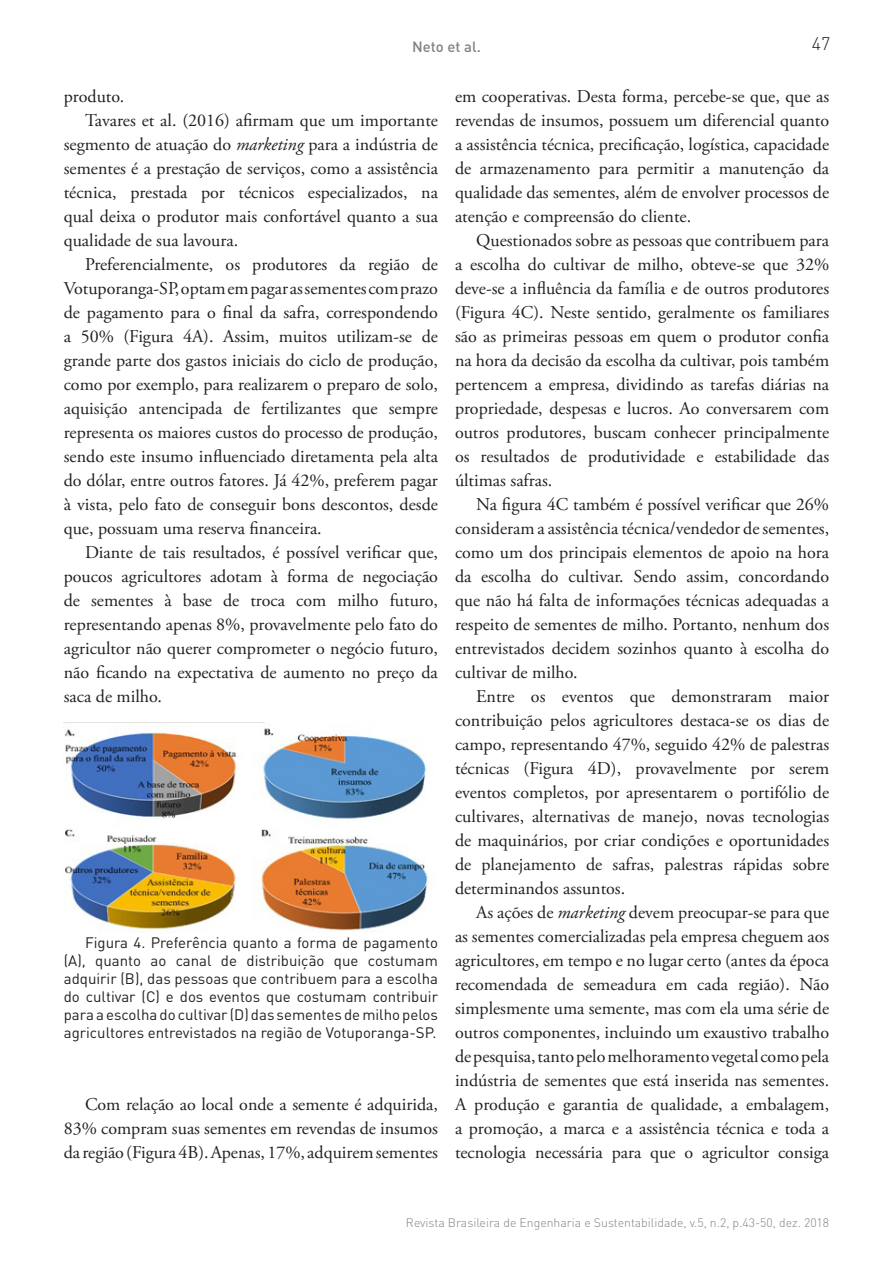
<style>
.page{position:relative;width:893px;height:1263px;background:#fff}
.page>*{position:absolute;margin:0;border:0;box-sizing:border-box;transform-origin:0 0}
.t1{font:18px/24px "Adobe Garamond Pro";color:#231f20;text-align:justify}
.t2{font:300 18px "DIN";color:#231f20}
.t3{font:15px/18px "DIN";color:#231f20;text-align:justify}
.t4{font:500 14.85px "DIN";color:#808285}
.t5{font:300 12.3px "DIN";color:#808285}
.s1{font-style:italic}
</style>
<div class="page">
<img style="left:64px;top:728px;width:364px;height:204px">
<p class="t4" style="left:412px;top:37px;width:70px">Neto et al.</p>
<p class="t2" style="left:812px;top:33px;width:20px">47</p>
<p class="t1" style="left:64px;top:85px;width:62px">produto.</p>
<p class="t1" style="left:85px;top:109px;width:354px">Tavares et al. (2016) afirmam que um importante</p>
<p class="t1" style="left:64px;top:133px;width:376px">segmento de atuação do <span class="s1">marketing</span> para a indústria de</p>
<p class="t1" style="left:64px;top:157px;width:376px">sementes é a prestação de serviços, como a assistência</p>
<p class="t1" style="left:64px;top:181px;width:376px">técnica, prestada por técnicos especializados, na</p>
<p class="t1" style="left:64px;top:205px;width:376px">qual deixa o produtor mais confortável quanto a sua</p>
<p class="t1" style="left:64px;top:229px;width:176px">qualidade de sua lavoura.</p>
<p class="t1" style="left:85px;top:253px;width:354px">Preferencialmente, os produtores da região de</p>
<p class="t1" style="left:64px;top:277px;width:376px">Votuporanga-SP, optam em pagar as sementes com prazo</p>
<p class="t1" style="left:64px;top:301px;width:376px">de pagamento para o final da safra, correspondendo</p>
<p class="t1" style="left:64px;top:325px;width:376px">a 50% (Figura 4A). Assim, muitos utilizam-se de</p>
<p class="t1" style="left:64px;top:349px;width:376px">grande parte dos gastos iniciais do ciclo de produção,</p>
<p class="t1" style="left:64px;top:373px;width:376px">como por exemplo, para realizarem o preparo de solo,</p>
<p class="t1" style="left:64px;top:397px;width:376px">aquisição antencipada de fertilizantes que sempre</p>
<p class="t1" style="left:64px;top:421px;width:376px">representa os maiores custos do processo de produção,</p>
<p class="t1" style="left:64px;top:445px;width:376px">sendo este insumo influenciado diretamenta pela alta</p>
<p class="t1" style="left:64px;top:469px;width:376px">do dólar, entre outros fatores. Já 42%, preferem pagar</p>
<p class="t1" style="left:64px;top:493px;width:376px">à vista, pelo fato de conseguir bons descontos, desde</p>
<p class="t1" style="left:64px;top:517px;width:259px">que, possuam uma reserva financeira.</p>
<p class="t1" style="left:85px;top:541px;width:354px">Diante de tais resultados, é possível verificar que,</p>
<p class="t1" style="left:64px;top:565px;width:376px">poucos agricultores adotam à forma de negociação</p>
<p class="t1" style="left:64px;top:589px;width:376px">de sementes à base de troca com milho futuro,</p>
<p class="t1" style="left:64px;top:613px;width:376px">representando apenas 8%, provavelmente pelo fato do</p>
<p class="t1" style="left:64px;top:637px;width:376px">agricultor não querer comprometer o negócio futuro,</p>
<p class="t1" style="left:64px;top:661px;width:376px">não ficando na expectativa de aumento no preço da</p>
<p class="t1" style="left:64px;top:685px;width:100px">saca de milho.</p>
<p class="t3" style="left:64px;top:933px;width:376px;text-indent:21px">Figura 4. Preferência quanto a forma de pagamento (A), quanto ao canal de distribuição que costumam adquirir (B), das pessoas que contribuem para a escolha do cultivar (C) e dos eventos que costumam contribuir para a escolha do cultivar (D) das sementes de milho pelos agricultores entrevistados na região de Votuporanga-SP.</p>
<p class="t1" style="left:64px;top:1093px;width:376px;text-indent:21px">Com relação ao local onde a semente é adquirida, 83% compram suas sementes em revendas de insumos da região (Figura 4B). Apenas, 17%, adquirem sementes</p>
<p class="t1" style="left:455px;top:85px;width:376px">em cooperativas. Desta forma, percebe-se que, que as revendas de insumos, possuem um diferencial quanto a assistência técnica, precificação, logística, capacidade de armazenamento para permitir a manutenção da qualidade das sementes, além de envolver processos de atenção e compreensão do cliente.</p>
<p class="t1" style="left:455px;top:229px;width:376px;text-indent:21px">Questionados sobre as pessoas que contribuem para a escolha do cultivar de milho, obteve-se que 32% deve-se a influência da família e de outros produtores (Figura 4C). Neste sentido, geralmente os familiares são as primeiras pessoas em quem o produtor confia na hora da decisão da escolha da cultivar, pois também pertencem a empresa, dividindo as tarefas diárias na propriedade, despesas e lucros. Ao conversarem com outros produtores, buscam conhecer principalmente os resultados de produtividade e estabilidade das últimas safras.</p>
<p class="t1" style="left:455px;top:493px;width:376px;text-indent:21px">Na figura 4C também é possível verificar que 26% consideram a assistência técnica/vendedor de sementes, como um dos principais elementos de apoio na hora da escolha do cultivar. Sendo assim, concordando que não há falta de informações técnicas adequadas a respeito de sementes de milho. Portanto, nenhum dos entrevistados decidem sozinhos quanto à escolha do cultivar de milho.</p>
<p class="t1" style="left:455px;top:685px;width:376px;text-indent:21px">Entre os eventos que demonstraram maior contribuição pelos agricultores destaca-se os dias de campo, representando 47%, seguido 42% de palestras técnicas (Figura 4D), provavelmente por serem eventos completos, por apresentarem o portifólio de cultivares, alternativas de manejo, novas tecnologias de maquinários, por criar condições e oportunidades de planejamento de safras, palestras rápidas sobre determinandos assuntos.</p>
<p class="t1" style="left:455px;top:901px;width:376px;text-indent:21px">As ações de <span class="s1">marketing</span> devem preocupar-se para que as sementes comercializadas pela empresa cheguem aos agricultores, em tempo e no lugar certo (antes da época recomendada de semeadura em cada região). Não simplesmente uma semente, mas com ela uma série de outros componentes, incluindo um exaustivo trabalho de pesquisa, tanto pelo melhoramento vegetal como pela indústria de sementes que está inserida nas sementes.<br>A produção e garantia de qualidade, a embalagem, a promoção, a marca e a assistência técnica e toda a tecnologia necessária para que o agricultor consiga</p>
<p class="t5" style="left:406px;top:1215px;width:425px">Revista Brasileira de Engenharia e Sustentabilidade, v.5, n.2, p.43-50, dez. 2018</p>
</div>
